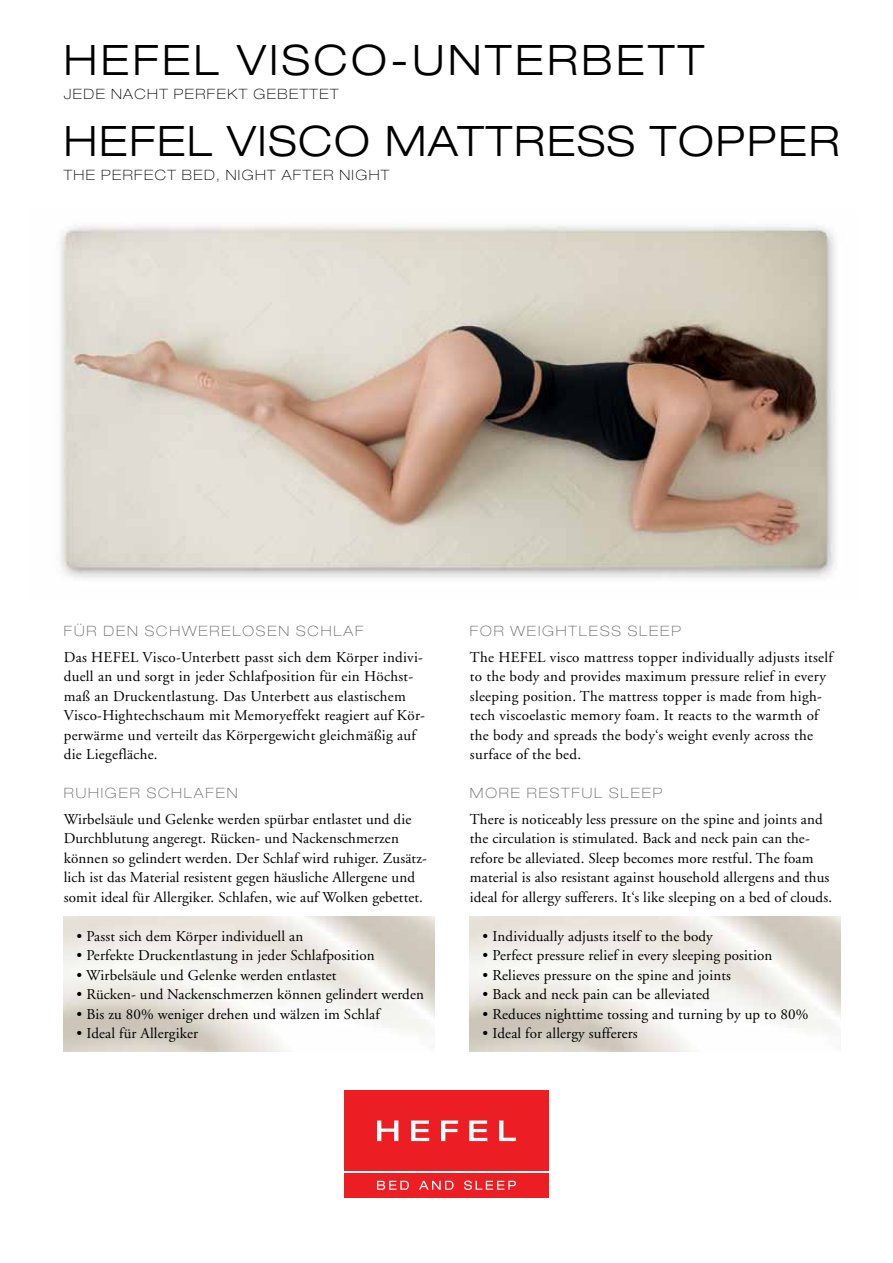
<style>
.page{position:relative;width:893px;height:1263px;background:#fff}
.page>*{position:absolute;margin:0;border:0;box-sizing:border-box;transform-origin:0 0}
.t1{font:300 expanded 42px "Helvetica Neue";letter-spacing:.04em;color:#000}
.t2{font:300 expanded 42px "Helvetica Neue";letter-spacing:.08em;color:#000}
.t3{font:15px/19.5px "Adobe Garamond";letter-spacing:.01em;color:#000}
.t4{font:100 expanded 14.25px "Helvetica Neue";letter-spacing:.13em;color:#696869}
.t5{font:100 expanded 14.25px "Helvetica Neue";letter-spacing:.1em;color:#000}
</style>
<div class="page">
<img style="left:60px;top:224px;width:775px;height:355px">
<div style="left:343px;top:1089px;width:207px;height:110px;background:#ed1d24"></div>
<svg style="left:377px;top:1120px;width:21px;height:21px"></svg>
<svg style="left:411px;top:1120px;width:18px;height:21px"></svg>
<svg style="left:441px;top:1120px;width:17px;height:21px"></svg>
<svg style="left:469px;top:1120px;width:18px;height:21px"></svg>
<svg style="left:499px;top:1120px;width:17px;height:21px"></svg>
<svg style="left:377px;top:1181px;width:32px;height:9px"></svg>
<svg style="left:419px;top:1181px;width:34px;height:9px"></svg>
<svg style="left:464px;top:1180px;width:52px;height:10px"></svg>
<hr style="left:344px;top:1171px;width:205px;height:2px;background:#fff">
<h1 class="t2" style="left:64px;top:35px;width:642px">HEFEL VISCO-UNTERBETT</h1>
<p class="t5" style="left:64px;top:86px;width:276px">JEDE NACHT PERFEKT GEBETTET</p>
<h1 class="t1" style="left:64px;top:116px;width:777px">HEFEL VISCO MATTRESS TOPPER</h1>
<p class="t5" style="left:64px;top:167px;width:327px">THE PERFECT BED, NIGHT AFTER NIGHT</p>
<p class="t4" style="left:64px;top:623px;width:301px">FÜR DEN SCHWERELOSEN SCHLAF</p>
<p class="t3" style="left:64px;top:648px;width:363px">Das HEFEL Visco-Unterbett passt sich dem Körper indivi&shy;duell an und sorgt in jeder Schlafposition für ein Höchst&shy;maß an Druckentlastung. Das Unterbett aus elastischem Visco-Hightechschaum mit Memoryeffekt reagiert auf Kör&shy;perwärme und verteilt das Körpergewicht gleichmäßig auf die Liegefläche.</p>
<p class="t4" style="left:64px;top:785px;width:175px">RUHIGER SCHLAFEN</p>
<p class="t3" style="left:64px;top:810px;width:365px">Wirbelsäule und Gelenke werden spürbar entlastet und die Durchblutung angeregt. Rücken- und Nackenschmerzen können so gelindert werden. Der Schlaf wird ruhiger. Zusätz&shy;lich ist das Material resistent gegen häusliche Allergene und somit ideal für Allergiker. Schlafen, wie auf Wolken gebettet.</p>
<p class="t3" style="left:77px;top:927px;width:228px">• Passt sich dem Körper individuell an</p>
<p class="t3" style="left:77px;top:946px;width:300px">• Perfekte Druckentlastung in jeder Schlafposition</p>
<p class="t3" style="left:77px;top:966px;width:262px">• Wirbelsäule und Gelenke werden entlastet</p>
<p class="t3" style="left:77px;top:985px;width:349px">• Rücken- und Nackenschmerzen können gelindert werden</p>
<p class="t3" style="left:77px;top:1005px;width:305px">• Bis zu 80% weniger drehen und wälzen im Schlaf</p>
<p class="t3" style="left:77px;top:1024px;width:123px">• Ideal für Allergiker</p>
<p class="t4" style="left:470px;top:623px;width:212px">FOR WEIGHTLESS SLEEP</p>
<p class="t3" style="left:470px;top:648px;width:364px">The HEFEL visco mattress topper individually adjusts itself to the body and provides maximum pressure relief in every sleeping position. The mattress topper is made from high&shy;tech viscoelastic memory foam. It reacts to the warmth of the body and spreads the body‘s weight evenly across the surface of the bed.</p>
<p class="t4" style="left:470px;top:785px;width:194px">MORE RESTFUL SLEEP</p>
<p class="t3" style="left:470px;top:810px;width:364px">There is noticeably less pressure on the spine and joints and the circulation is stimulated. Back and neck pain can the&shy;refore be alleviated. Sleep becomes more restful. The foam material is also resistant against household allergens and thus ideal for allergy sufferers. It‘s like sleeping on a bed of clouds.</p>
<p class="t3" style="left:483px;top:927px;width:232px">• Individually adjusts itself to the body</p>
<p class="t3" style="left:483px;top:946px;width:291px">• Perfect pressure relief in every sleeping position</p>
<p class="t3" style="left:483px;top:966px;width:250px">• Relieves pressure on the spine and joints</p>
<p class="t3" style="left:483px;top:985px;width:229px">• Back and neck pain can be alleviated</p>
<p class="t3" style="left:483px;top:1005px;width:327px">• Reduces nighttime tossing and turning by up to 80%</p>
<p class="t3" style="left:483px;top:1024px;width:157px">• Ideal for allergy sufferers</p>
</div>
